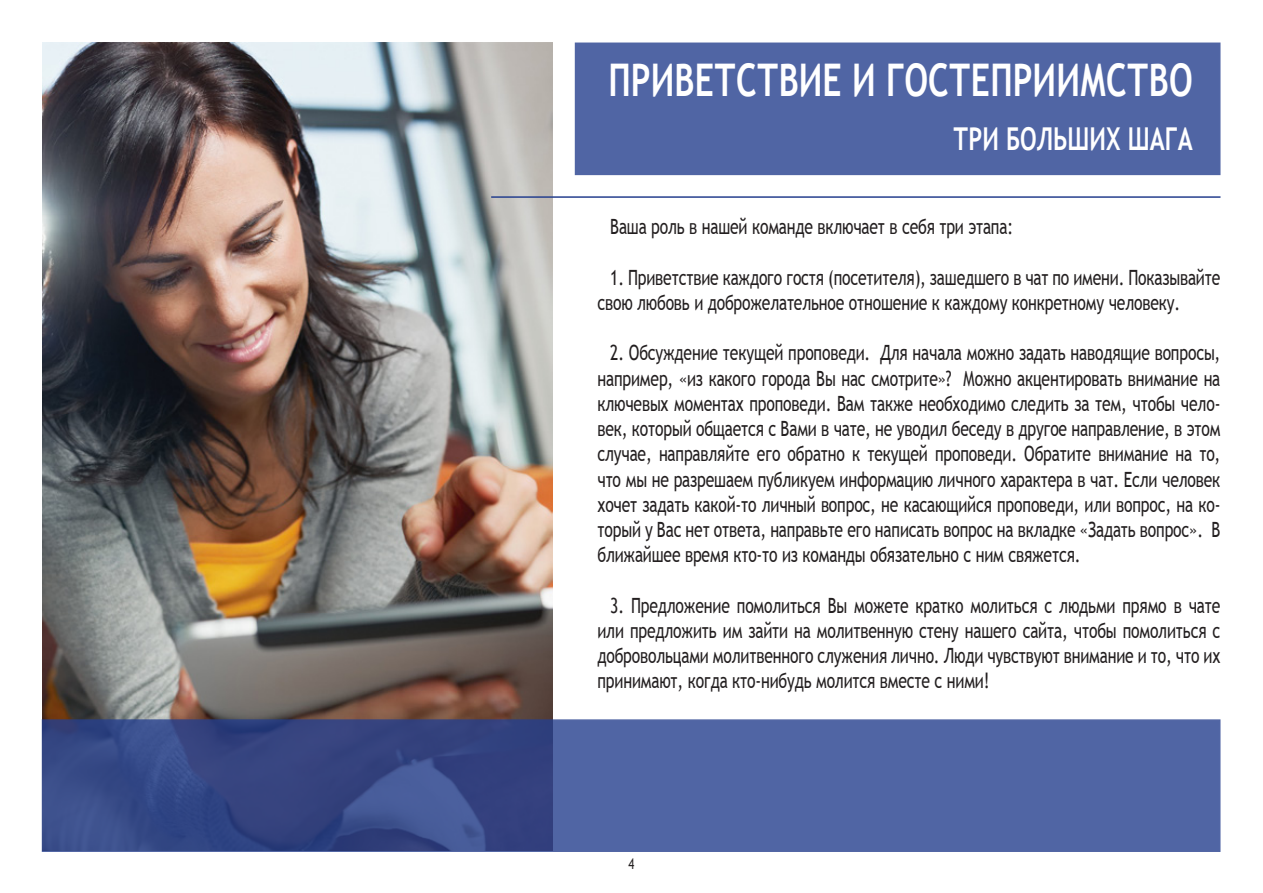
<style>
.page{position:relative;width:1263px;height:893px;background:#fff}
.page>*{position:absolute;margin:0;border:0;box-sizing:border-box;transform-origin:0 0}
.t1{font:700 45px "Trebuchet MS";color:#fff;scale:.75 1}
.t2{font:700 31.5px "Trebuchet MS";color:#fff;scale:.75 1}
.t3{font:21px/25.2px "Trebuchet MS";letter-spacing:-.01em;color:#231f20;text-align:justify;scale:.75 1}
.t4{font:15px "Trebuchet MS";color:#231f20;scale:.75 1}
</style>
<div class="page">
<div style="left:575px;top:43px;width:645px;height:132px;background:#5065a4"></div>
<img style="left:43px;top:43px;width:510px;height:676px">
<svg style="left:42px;top:719px;width:1178px;height:133px;background:#455896"></svg>
<hr style="left:491px;top:196px;width:729px;height:2px;background:#253f8e">
<p class="t1" style="left:608px;top:52px;width:780px">ПРИВЕТСТВИЕ И ГОСТЕПРИИМСТВО</p>
<p class="t2" style="left:953px;top:119px;width:321px">ТРИ БОЛЬШИХ ШАГА</p>
<p class="t3" style="left:610px;top:214px;width:539px">Ваша роль в нашей команде включает в себя три этапа:</p>
<p class="t3" style="left:597px;top:265px;width:832px;text-indent:13px">1. Приветствие каждого гостя (посетителя), зашедшего в чат по имени. Показывайте свою любовь и доброжелательное отношение к каждому конкретному человеку.</p>
<p class="t3" style="left:597px;top:340px;width:832px;text-indent:13px">2. Обсуждение текущей проповеди. Для начала можно задать наводящие вопросы, например, «из какого города Вы нас смотрите»? Можно акцентировать внимание на ключевых моментах проповеди. Вам также необходимо следить за тем, чтобы чело&shy;век, который общается с Вами в чате, не уводил беседу в другое направление, в этом случае, направляйте его обратно к текущей проповеди. Обратите внимание на то, что мы не разрешаем публикуем информацию личного характера в чат. Если человек хочет задать какой-то личный вопрос, не касающийся проповеди, или вопрос, на ко&shy;торый у Вас нет ответа, направьте его написать вопрос на вкладке «Задать вопрос». В ближайшее время кто-то из команды обязательно с ним свяжется.</p>
<p class="t3" style="left:597px;top:592px;width:832px;text-indent:13px">3. Предложение помолиться Вы можете кратко молиться с людьми прямо в чате или предложить им зайти на молитвенную стену нашего сайта, чтобы помолиться с добровольцами молитвенного служения лично. Люди чувствуют внимание и то, что их принимают, когда кто-нибудь молится вместе с ними!</p>
<p class="t4" style="left:628px;top:854px;width:9px">4</p>
</div>
